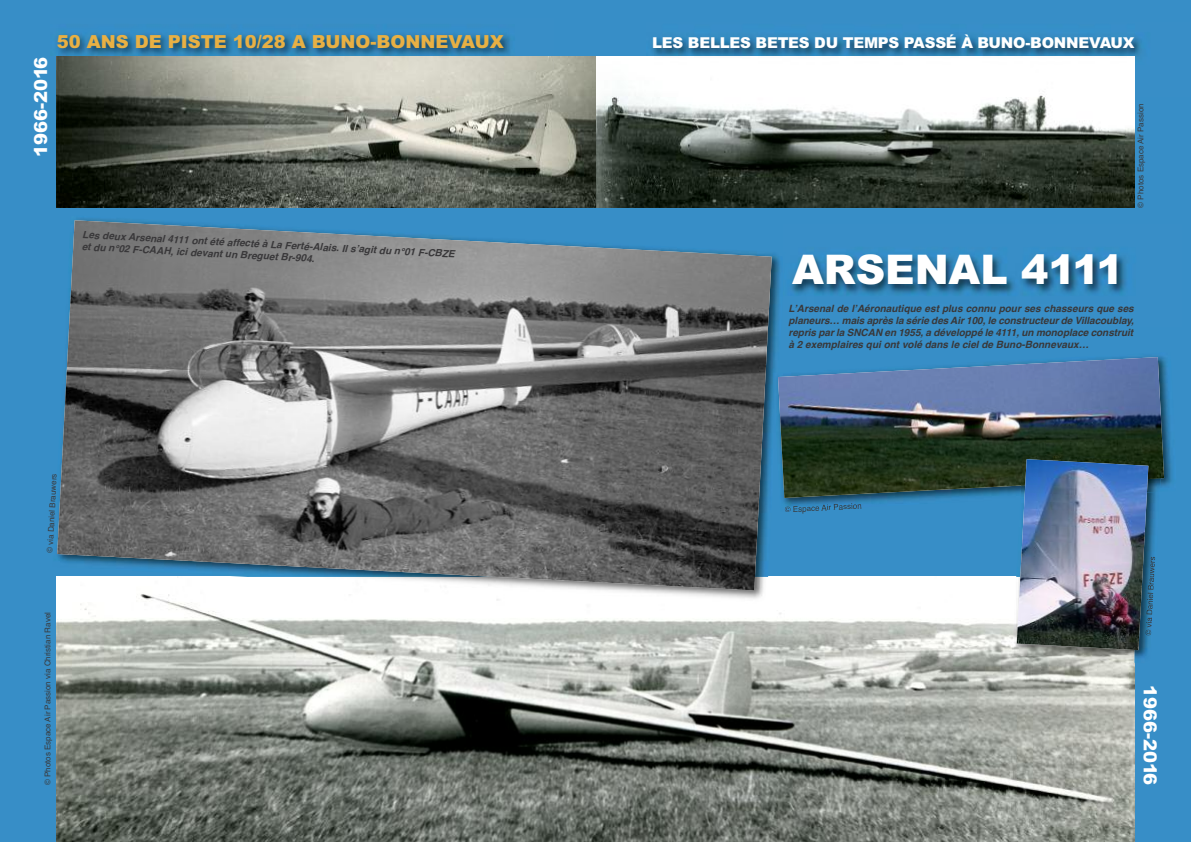
<style>
.page{position:relative;width:1191px;height:842px;background:#378ec7}
.page>*{position:absolute;margin:0;border:0;box-sizing:border-box;transform-origin:0 0}
.t1{font:900 40.9px "Arial";color:#fff}
.t2{font:900 18px "Arial";color:#e8b044}
.t3{font:900 18px "Arial";color:#fff}
.t4{font:900 15px "Arial";letter-spacing:-.015em;color:#fff}
.t5{font:italic 700 10px/12px "Helvetica";color:#39383a;text-align:justify}
.t6{font:8px "Helvetica";color:#39383a}
</style>
<div class="page">
<img style="left:57px;top:57px;width:539px;height:151px">
<svg style="left:596px;top:57px;width:538px;height:151px;background:#646b64"></svg>
<img style="left:57px;top:577px;width:1077px;height:265px">
<img style="left:248px;top:590px;width:520px;height:14px">
<img style="left:57px;top:220px;width:714px;height:370px">
<img style="left:646px;top:37px;width:496px;height:60px">
<img style="left:791px;top:255px;width:335px;height:40px">
<img style="left:56px;top:33px;width:497px;height:24px">
<svg style="left:56px;top:57px;width:1px;height:13px"></svg>
<img style="left:57px;top:57px;width:496px;height:13px">
<img style="left:783px;top:356px;width:389px;height:156px">
<img style="left:784px;top:504px;width:47px;height:7px">
<img style="left:778px;top:357px;width:386px;height:141px">
<img style="left:1016px;top:499px;width:144px;height:165px">
<img style="left:1012px;top:577px;width:122px;height:86px">
<img style="left:1148px;top:586px;width:5px;height:49px">
<img style="left:1148px;top:486px;width:12px;height:13px">
<img style="left:1021px;top:454px;width:140px;height:32px">
<img style="left:1016px;top:459px;width:132px;height:191px">
<h2 class="t3" style="left:30px;top:157px;width:102px;rotate:-90deg">1966-2016</h2>
<h2 class="t2" style="left:57px;top:31px;width:448px">50 ANS DE PISTE 10/28 A BUNO-BONNEVAUX</h2>
<p class="t5" style="left:83px;top:228px;width:374px;rotate:3deg">Les deux Arsenal 4111 ont été affecté à La Ferté-Alais. Il s’agit du n°01 F-CBZE et du n°02 F-CAAH, ici devant un Breguet Br-904.</p>
<p class="t6" style="left:45px;top:552px;width:81px;rotate:-87deg">© via Daniel Brauwers</p>
<p class="t6" style="left:43px;top:785px;width:175px;rotate:-90deg">© Photos Espace Air Passion via Christian Ravel</p>
<h3 class="t4" style="left:652px;top:34px;width:484px">LES BELLES BETES DU TEMPS PASSÉ À BUNO-BONNEVAUX</h3>
<h1 class="t1" style="left:792px;top:246px;width:333px">ARSENAL 4111</h1>
<p class="t6" style="left:1136px;top:208px;width:106px;rotate:-90deg">© Photos Espace Air Passion</p>
<p class="t5" style="left:788px;top:303px;width:347px">L’Arsenal de l’Aéronautique est plus connu pour ses chasseurs que ses planeurs… mais après la série des Air 100, le constructeur de Villacoublay, repris par la SNCAN en 1955, a développé le 4111, un monoplace construit à 2 exemplaires qui ont volé dans le ciel de Buno-Bonnevaux…</p>
<p class="t6" style="left:784px;top:505px;width:79px;rotate:-3deg">© Espace Air Passion</p>
<h2 class="t3" style="left:1160px;top:685px;width:102px;rotate:90deg">1966-2016</h2>
</div>
